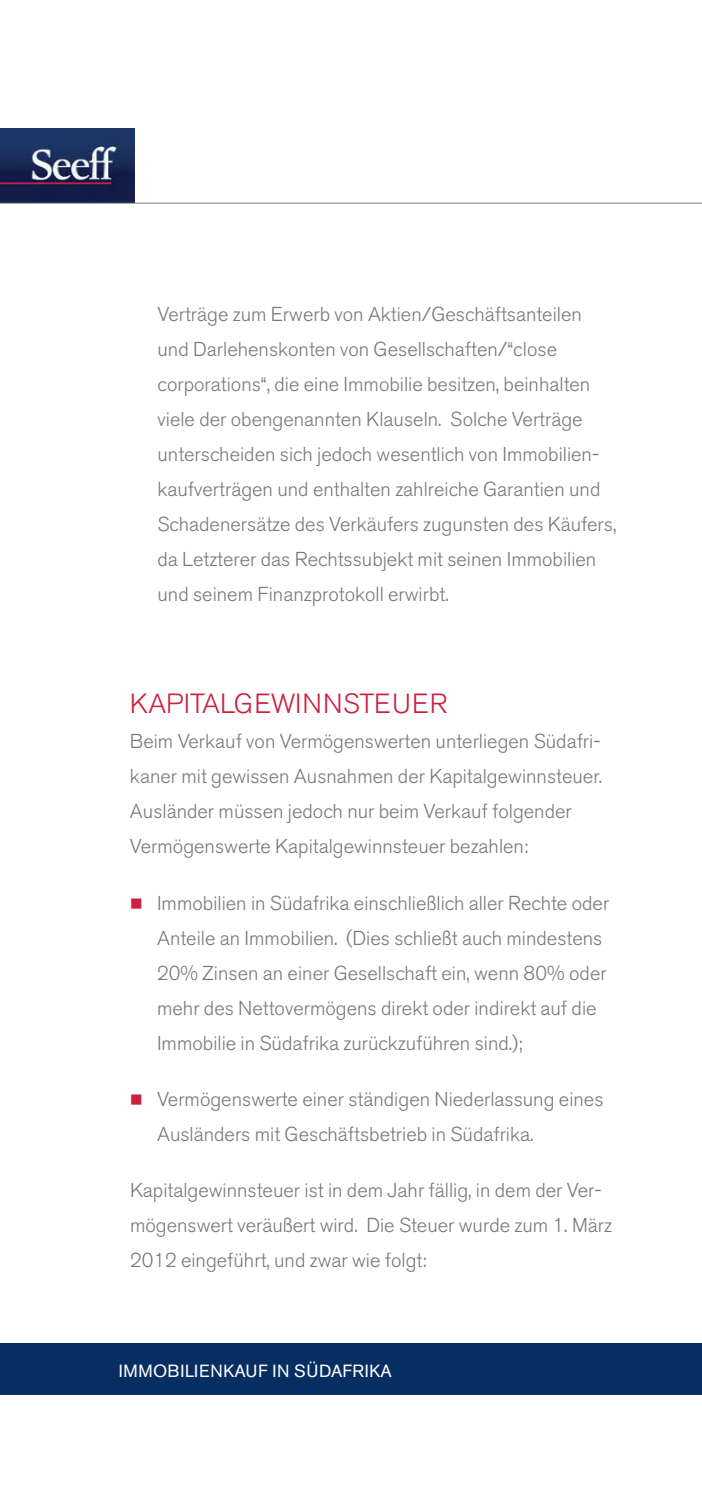
<style>
.page{position:relative;width:702px;height:1489px;background:#fff}
.page>*{position:absolute;margin:0;border:0;box-sizing:border-box;transform-origin:0 0}
.t1{font:300 27.5px "Akzidenz Grotesk BE";color:#cd1f3e}
.t2{font:300 20px/35px "Akzidenz Grotesk BE";color:#76787b}
.t3{font:17.5px "Akzidenz Grotesk BE";letter-spacing:.04em;color:#fff}
.s1{color:#cd1f3e}
</style>
<div class="page">
<img style="left:0;top:128px;width:135px;height:75px">
<div style="left:0;top:128px;width:61px;height:16px;background:#1c3566"></div>
<div style="left:0;top:1343px;width:702px;height:51px;background:#072e62"></div>
<hr style="left:0;top:203px;width:702px;height:1px;background:#76787b">
<p class="t2" style="left:157px;top:296px;width:460px">Verträge zum Erwerb von Aktien/Geschäftsanteilen und Darlehenskonten von Gesellschaften/“close corporations“, die eine Immobilie besitzen, beinhalten viele der obengenannten Klauseln. Solche Verträge unterscheiden sich jedoch wesentlich von Immobilien&shy;kaufverträgen und enthalten zahlreiche Garantien und Schadenersätze des Verkäufers zugunsten des Käufers, da Letzterer das Rechtssubjekt mit seinen Immobilien und seinem Finanzprotokoll erwirbt.</p>
<h1 class="t1" style="left:130px;top:688px;width:319px">KAPITALGEWINNSTEUER</h1>
<p class="t2" style="left:130px;top:724px;width:473px">Beim Verkauf von Vermögenswerten unterliegen Südafri&shy;kaner mit gewissen Ausnahmen der Kapitalgewinnsteuer.<br>Ausländer müssen jedoch nur beim Verkauf folgender Vermögenswerte Kapitalgewinnsteuer bezahlen:</p>
<p class="t2" style="left:157px;top:885px;width:453px;text-indent:-27px"><span class="s1">■</span> Immobilien in Südafrika einschließlich aller Rechte oder Anteile an Immobilien. (Dies schließt auch mindestens 20% Zinsen an einer Gesellschaft ein, wenn 80% oder mehr des Nettovermögens direkt oder indirekt auf die Immobilie in Südafrika zurückzuführen sind.);</p>
<p class="t2" style="left:157px;top:1081px;width:448px;text-indent:-27px"><span class="s1">■</span> Vermögenswerte einer ständigen Niederlassung eines<br>Ausländers mit Geschäftsbetrieb in Südafrika.</p>
<p class="t2" style="left:130px;top:1173px;width:483px">Kapitalgewinnsteuer ist in dem Jahr fällig, in dem der Ver&shy;mögenswert veräußert wird. Die Steuer wurde zum 1. März<br>2012 eingeführt, und zwar wie folgt:</p>
<p class="t3" style="left:119px;top:1360px;width:274px">IMMOBILIENKAUF IN SÜDAFRIKA</p>
</div>
